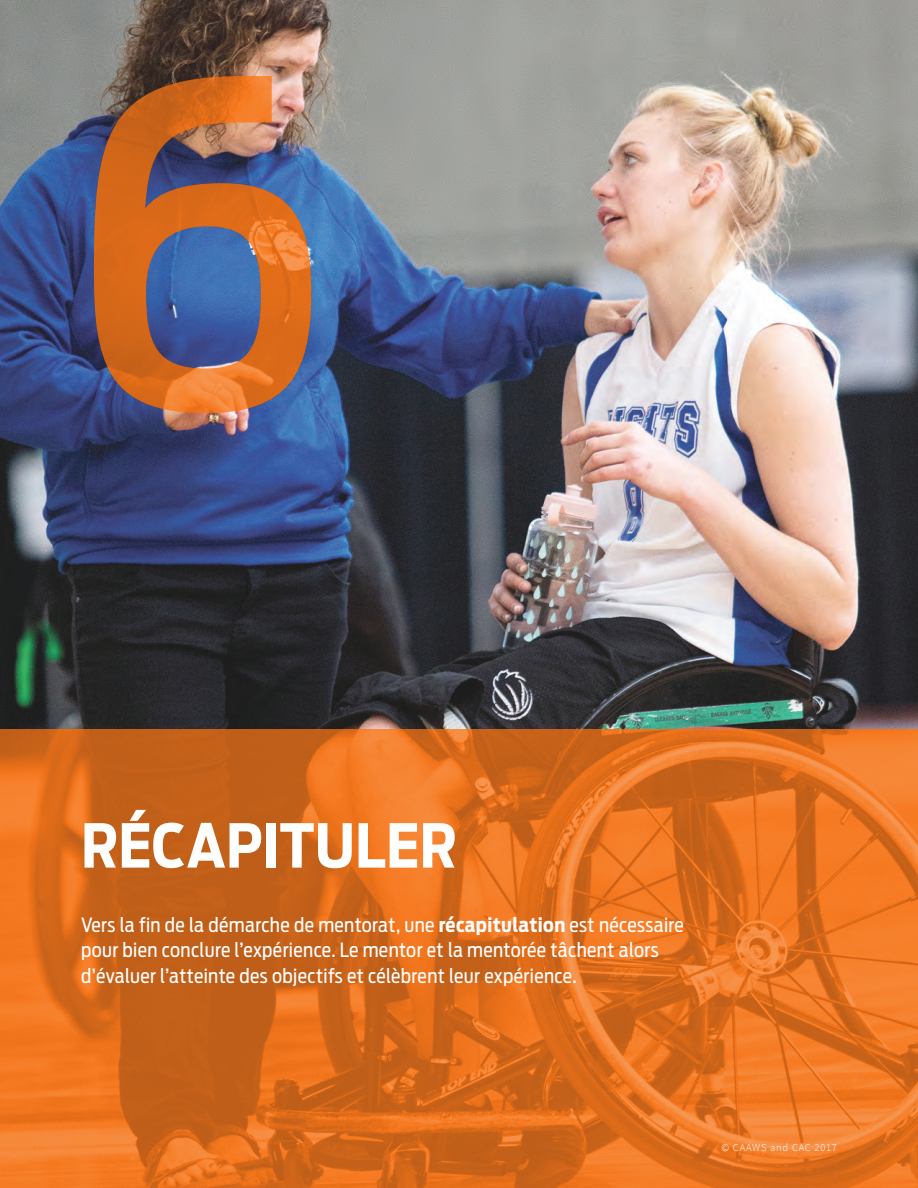
<style>
.page{position:relative;width:918px;height:1188px;background:#fff}
.page>*{position:absolute;margin:0;border:0;box-sizing:border-box;transform-origin:0 0}
.t1{font:500 450px "Antenna Cond";color:#f47921}
.t2{font:700 60px "Antenna Cond";color:#fff}
.t3{font:19.5px/25.5px "Antenna Cond";letter-spacing:.02em;color:#fff}
.t4{font:300 10.5px "Source Sans Pro";letter-spacing:.075em;color:#fff}
.s1{font-weight:700}
</style>
<div class="page">
<img style="left:0;top:0;width:918px;height:729px">
<svg style="left:0;top:729px;width:918px;height:459px;background:#dc6e1f"></svg>
<h1 class="t1" style="left:70px;top:-22px;width:260px">6</h1>
<h2 class="t2" style="left:81px;top:810px;width:378px">RÉCAPITULER</h2>
<p class="t3" style="left:81px;top:912px;width:604px">Vers la fin de la démarche de mentorat, une <span class="s1">récapitulation</span> est nécessaire pour bien conclure l’expérience. Le mentor et la mentorée tâchent alors d’évaluer l’atteinte des objectifs et célèbrent leur expérience.</p>
<p class="t4" style="left:722px;top:1141px;width:117px">© CAAWS and CAC 2017</p>
</div>
